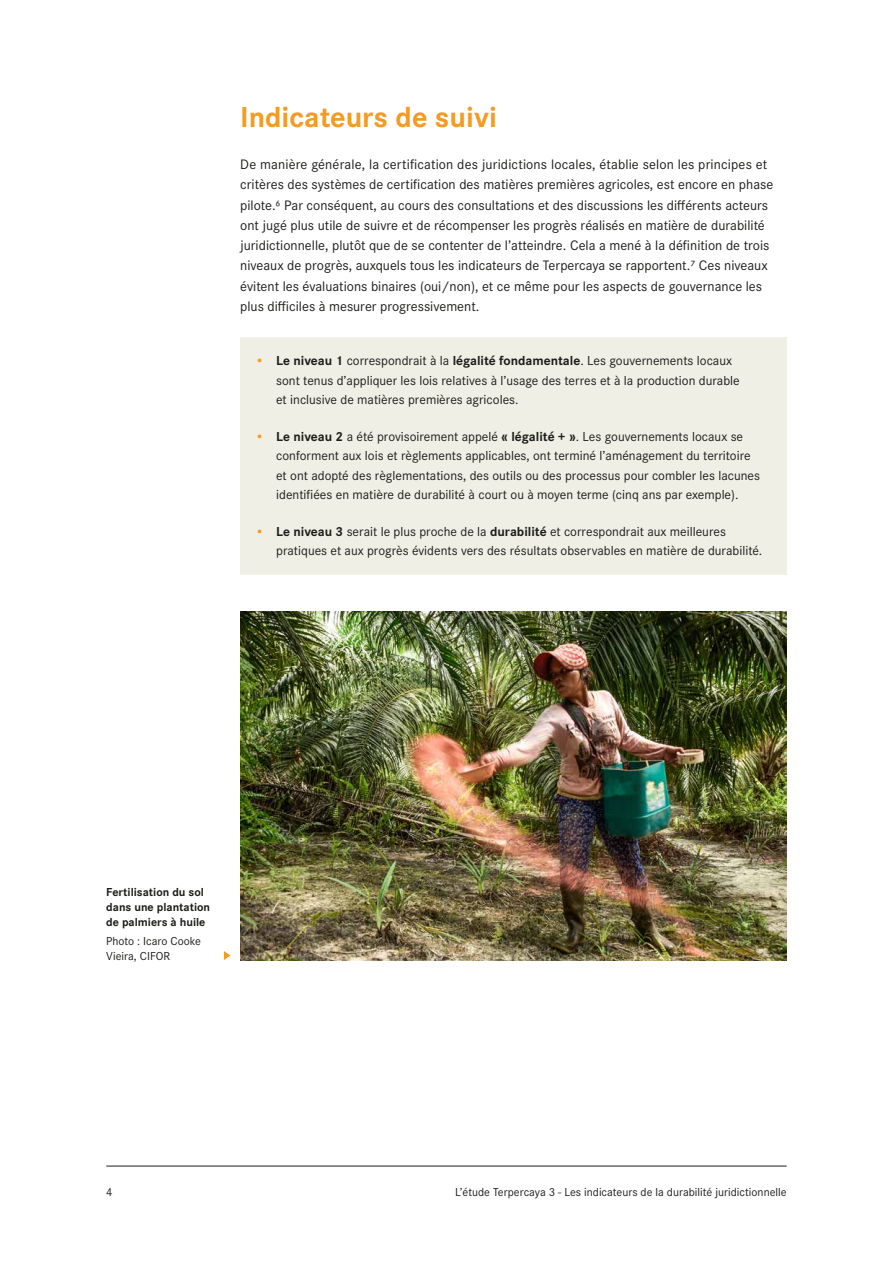
<style>
.page{position:relative;width:893px;height:1263px;background:#fff}
.page>*{position:absolute;margin:0;border:0;box-sizing:border-box;transform-origin:0 0}
.t1{font:700 30px "Corporate S";color:#f39b22}
.t2{font:14.25px/20.2px "Corporate S";color:#1d1d1b}
.t3{font:13.5px/19.5px "Corporate S";color:#1d1d1b}
.t4{font:12px/15px "Corporate S";color:#1d1d1b}
.t5{font:700 12px/15px "Corporate S";color:#1d1d1b}
.s1{font-weight:700;color:#f39b22}
.s2{font-weight:700}
</style>
<div class="page">
<hr style="left:106px;top:1166px;width:681px;height:1px;background:#1d1d1b">
<div style="left:240px;top:337px;width:547px;height:237px;background:#efefe6"></div>
<img style="left:240px;top:611px;width:547px;height:349px">
<svg style="left:224px;top:951px;width:6px;height:9px"></svg>
<h1 class="t1" style="left:240px;top:96px;width:258px">Indicateurs de suivi</h1>
<p class="t2" style="left:240px;top:154px;width:535px">De manière générale, la certification des juridictions locales, établie selon les principes et critères des systèmes de certification des matières premières agricoles, est encore en phase pilote.⁶ Par conséquent, au cours des consultations et des discussions les différents acteurs ont jugé plus utile de suivre et de récompenser les progrès réalisés en matière de durabilité juridictionnelle, plutôt que de se contenter de l’atteindre. Cela a mené à la définition de trois niveaux de progrès, auxquels tous les indicateurs de Terpercaya se rapportent.⁷ Ces niveaux évitent les évaluations binaires (oui/non), et ce même pour les aspects de gouvernance les plus difficiles à mesurer progressivement.</p>
<p class="t3" style="left:276px;top:350px;width:465px;text-indent:-21px"><span class="s1">•</span> <span class="s2">Le niveau 1</span> correspondrait à la <span class="s2">légalité fondamentale</span>. Les gouvernements locaux sont tenus d’appliquer les lois relatives à l’usage des terres et à la production durable et inclusive de matières premières agricoles.</p>
<p class="t3" style="left:276px;top:426px;width:485px;text-indent:-21px"><span class="s1">•</span> <span class="s2">Le niveau 2</span> a été provisoirement appelé <span class="s2">« légalité + »</span>. Les gouvernements locaux se conforment aux lois et règlements applicables, ont terminé l’aménagement du territoire et ont adopté des règlementations, des outils ou des processus pour combler les lacunes identifiées en matière de durabilité à court ou à moyen terme (cinq ans par exemple).</p>
<p class="t3" style="left:276px;top:521px;width:488px;text-indent:-21px"><span class="s1">•</span> <span class="s2">Le niveau 3</span> serait le plus proche de la <span class="s2">durabilité</span> et correspondrait aux meilleures pratiques et aux progrès évidents vers des résultats observables en matière de durabilité.</p>
<p class="t5" style="left:106px;top:884px;width:105px">Fertilisation du sol dans une plantation de palmiers à huile</p>
<p class="t4" style="left:106px;top:933px;width:96px">Photo : Icaro Cooke<br>Vieira, CIFOR</p>
<p class="t4" style="left:106px;top:1184px;width:8px">4</p>
<p class="t4" style="left:455px;top:1184px;width:333px">L’étude Terpercaya 3 - Les indicateurs de la durabilité juridictionnelle</p>
</div>
